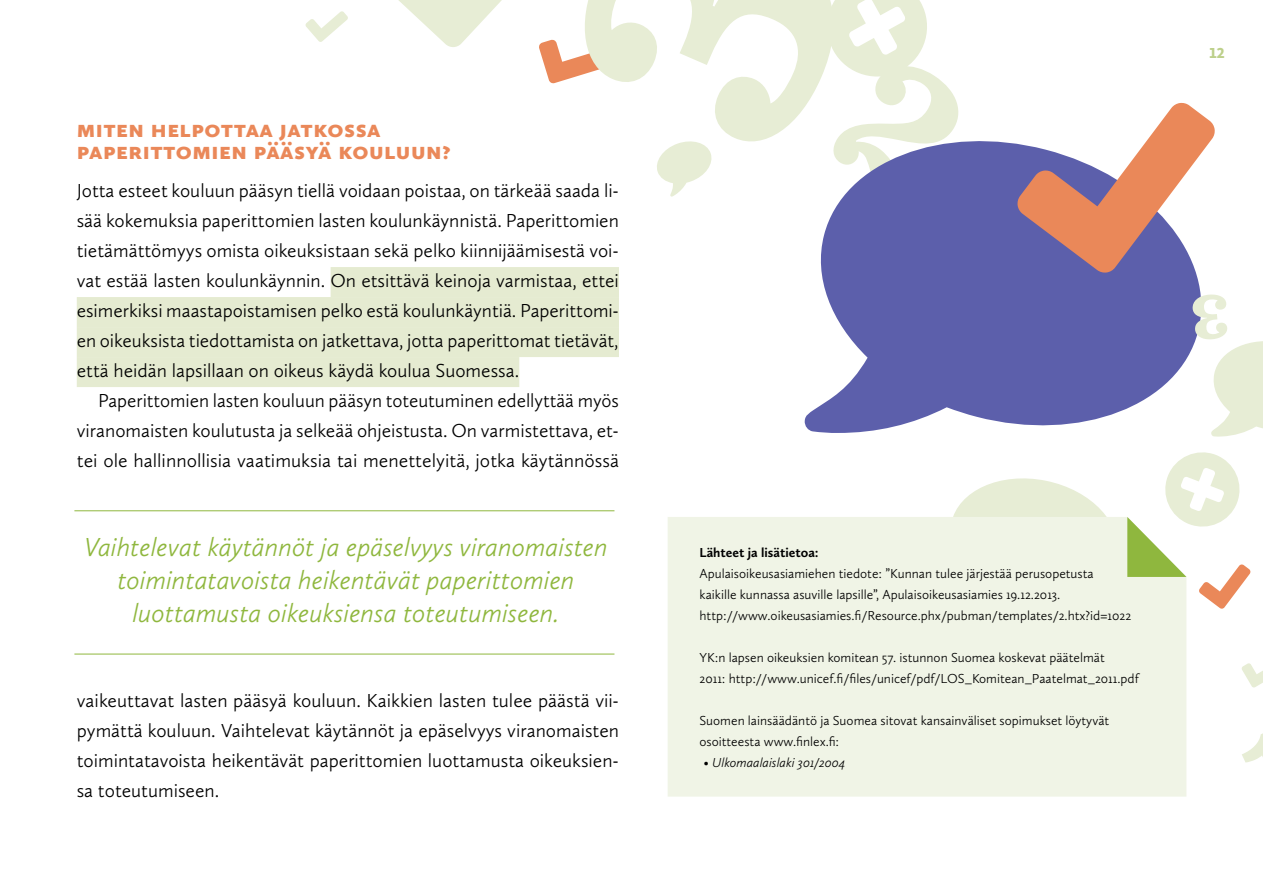
<style>
.page{position:relative;width:1263px;height:893px;background:#fff}
.page>*{position:absolute;margin:0;border:0;box-sizing:border-box;transform-origin:0 0}
.t1{font:italic 300 27px/33px "Calluna Sans";color:#8fb73e;text-align:center}
.t2{font:900 24.75px/22.5px "Calluna Sans";letter-spacing:.02em;color:#ea8859}
.t3{font:300 19.5px/30px "Calluna Sans";color:#000;text-align:justify}
.t4{font:900 15px "Calluna Sans";color:#bdd08b}
.t5{font:300 13.5px/21px "Calluna Sans";color:#000}
.t6{font:italic 300 13.5px "Calluna Sans";color:#000}
.t7{font:700 13.5px "Calluna Sans";color:#000}
</style>
<div class="page">
<div style="left:331px;top:267px;width:288px;height:30px;background:#e5ebd1"></div>
<div style="left:77px;top:297px;width:542px;height:30px;background:#e5ebd1"></div>
<div style="left:77px;top:327px;width:542px;height:30px;background:#e5ebd1"></div>
<div style="left:77px;top:357px;width:442px;height:30px;background:#e5ebd1"></div>
<div style="left:668px;top:517px;width:518px;height:280px;background:#f0f4e6"></div>
<hr style="left:74px;top:510px;width:540px;height:1px;background:#8fb73e">
<hr style="left:74px;top:654px;width:540px;height:1px;background:#8fb73e">
<svg style="left:804px;top:141px;width:397px;height:292px;fill:#5c5fab"></svg>
<svg style="left:305px;top:11px;width:43px;height:31px"></svg>
<svg style="left:1241px;top:663px;width:22px;height:25px"></svg>
<svg style="left:1017px;top:103px;width:198px;height:170px"></svg>
<svg style="left:947px;top:452px;width:303px;height:157px"></svg>
<svg style="left:398px;top:0;width:566px;height:200px"></svg>
<svg style="left:1192px;top:294px;width:71px;height:143px"></svg>
<svg style="left:1242px;top:733px;width:21px;height:30px"></svg>
<p class="t2" style="left:77px;top:117px;width:375px">miten helpottaa jatkossa paperittomien pääsyä kouluun?</p>
<p class="t3" style="left:77px;top:175px;width:544px">Jotta esteet kouluun pääsyn tiellä voidaan poistaa, on tärkeää saada li&shy;sää kokemuksia paperittomien lasten koulunkäynnistä. Paperittomien tietämättömyys omista oikeuksistaan sekä pelko kiinnijäämisestä voi&shy;vat estää lasten koulunkäynnin. On etsittävä keinoja varmistaa, ettei esimerkiksi maastapoistamisen pelko estä koulunkäyntiä. Paperittomi&shy;en oikeuksista tiedottamista on jatkettava, jotta paperittomat tietävät, että heidän lapsillaan on oikeus käydä koulua Suomessa.</p>
<p class="t3" style="left:77px;top:385px;width:544px;text-indent:21px">Paperittomien lasten kouluun pääsyn toteutuminen edellyttää myös viranomaisten koulutusta ja selkeää ohjeistusta. On varmistettava, et&shy;tei ole hallinnollisia vaatimuksia tai menettelyitä, jotka käytännössä</p>
<h1 class="t1" style="left:84px;top:530px;width:525px">Vaihtelevat käytännöt ja epäselvyys viranomaisten toimintatavoista heikentävät paperittomien luottamusta oikeuksiensa toteutumiseen.</h1>
<p class="t3" style="left:77px;top:685px;width:544px">vaikeuttavat lasten pääsyä kouluun. Kaikkien lasten tulee päästä vii&shy;pymättä kouluun. Vaihtelevat käytännöt ja epäselvyys viranomaisten toimintatavoista heikentävät paperittomien luottamusta oikeuksien&shy;sa toteutumiseen.</p>
<p class="t4" style="left:1209px;top:44px;width:17px">12</p>
<p class="t7" style="left:699px;top:544px;width:121px">Lähteet ja lisätietoa:</p>
<p class="t5" style="left:699px;top:563px;width:433px">Apulaisoikeusasiamiehen tiedote: ”Kunnan tulee järjestää perusopetusta kaikille kunnassa asuville lapsille”, Apulaisoikeusasiamies 19.12.2013. http://www.oikeusasiamies.fi/Resource.phx/pubman/templates/2.htx?id=1022</p>
<p class="t5" style="left:699px;top:647px;width:441px">YK:n lapsen oikeuksien komitean 57. istunnon Suomea koskevat päätelmät<br>2011: http://www.unicef.fi/files/unicef/pdf/LOS_Komitean_Paatelmat_2011.pdf</p>
<p class="t5" style="left:699px;top:710px;width:411px">Suomen lainsäädäntö ja Suomea sitovat kansainväliset sopimukset löytyvät osoitteesta www.finlex.fi:</p>
<p class="t6" style="left:704px;top:754px;width:143px">• Ulkomaalaislaki 301/2004</p>
</div>
